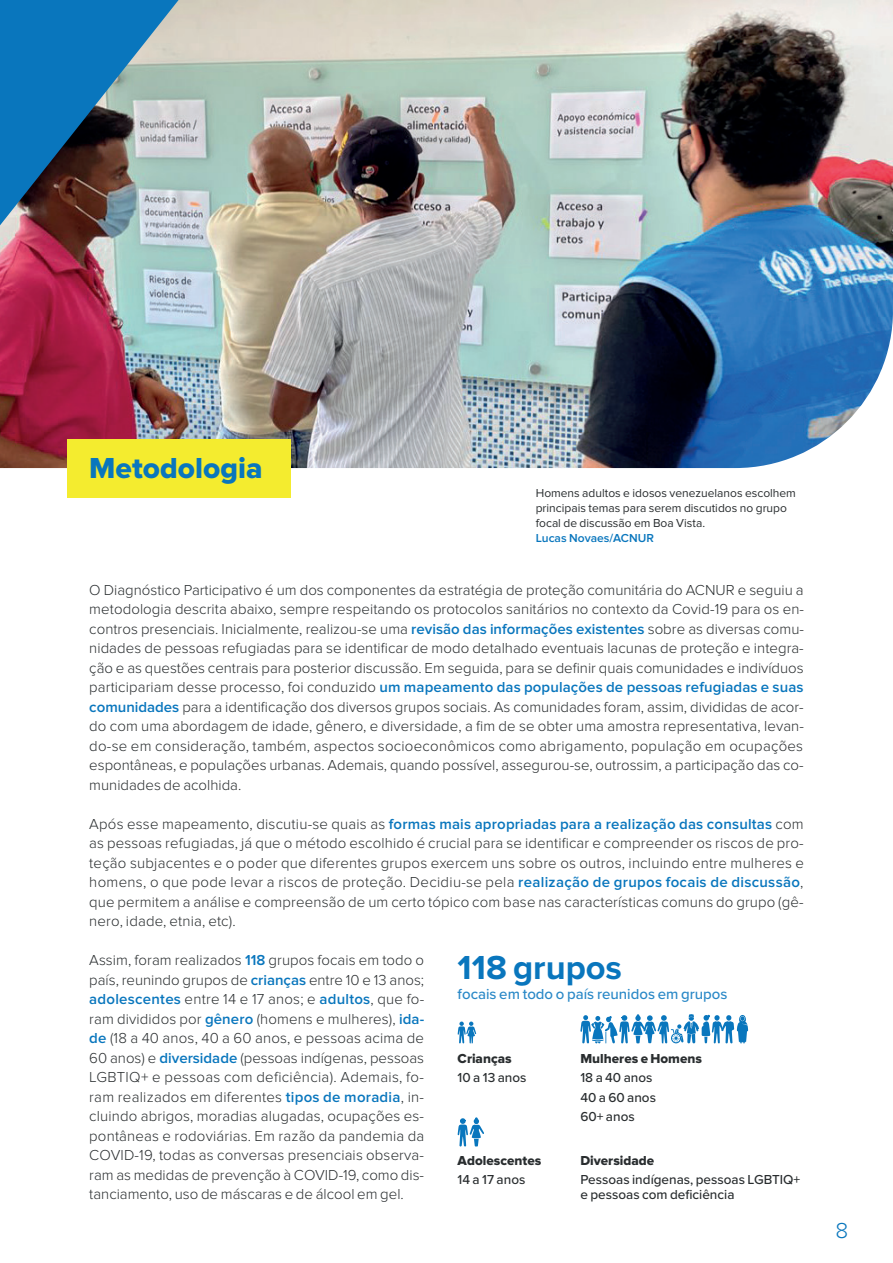
<style>
.page{position:relative;width:893px;height:1263px;background:#fff}
.page>*{position:absolute;margin:0;border:0;box-sizing:border-box;transform-origin:0 0}
.t1{font:700 34.5px "Proxima Nova";color:#0976bd}
.t2{font:30px "Proxima Nova Extrabld";color:#0976bd}
.t3{font:300 22.5px "Proxima Nova";color:#0976bd}
.t4{font:300 15px/19.5px "Proxima Nova";color:#292d2f;text-align:justify}
.t5{font:500 15px "Proxima Nova";color:#2988c7}
.t6{font:500 13.5px/19.2px "Proxima Nova";color:#292d2f}
.t7{font:13.5px "Proxima Nova Extrabld";color:#292d2f}
.t8{font:12px/15px "Proxima Nova";color:#292d2f}
.t9{font:600 12px "Proxima Nova";color:#0976bd}
.s1{font-weight:600;color:#0976bd}
</style>
<div class="page">
<img style="left:0;top:0;width:893px;height:468px">
<div style="left:67px;top:439px;width:223px;height:58px;background:#f4ec2f"></div>
<svg style="left:0;top:0;width:179px;height:225px;background:#477b9c"></svg>
<svg style="left:458px;top:1117px;width:26px;height:29px"></svg>
<svg style="left:580px;top:1014px;width:168px;height:29px"></svg>
<svg style="left:458px;top:1021px;width:18px;height:22px"></svg>
<h2 class="t2" style="left:89px;top:450px;width:175px">Metodologia</h2>
<p class="t8" style="left:536px;top:485px;width:262px">Homens adultos e idosos venezuelanos escolhem principais temas para serem discutidos no grupo focal de discussão em Boa Vista.</p>
<p class="t9" style="left:536px;top:531px;width:120px">Lucas Novaes/ACNUR</p>
<p class="t4" style="left:89px;top:580px;width:716px">O Diagnóstico Participativo é um dos componentes da estratégia de proteção comunitária do ACNUR e seguiu a metodologia descrita abaixo, sempre respeitando os protocolos sanitários no contexto da Covid-19 para os en&shy;contros presenciais. Inicialmente, realizou-se uma <span class="s1">revisão das informações existentes</span> sobre as diversas comu&shy;nidades de pessoas refugiadas para se identificar de modo detalhado eventuais lacunas de proteção e integra&shy;ção e as questões centrais para posterior discussão. Em seguida, para se definir quais comunidades e indivíduos participariam desse processo, foi conduzido <span class="s1">um mapeamento das populações de pessoas refugiadas e suas comunidades</span> para a identificação dos diversos grupos sociais. As comunidades foram, assim, divididas de acor&shy;do com uma abordagem de idade, gênero, e diversidade, a fim de se obter uma amostra representativa, levan&shy;do-se em consideração, também, aspectos socioeconômicos como abrigamento, população em ocupações espontâneas, e populações urbanas. Ademais, quando possível, assegurou-se, outrossim, a participação das co&shy;munidades de acolhida.</p>
<p class="t4" style="left:89px;top:814px;width:716px">Após esse mapeamento, discutiu-se quais as <span class="s1">formas mais apropriadas para a realização das consultas</span> com as pessoas refugiadas, já que o método escolhido é crucial para se identificar e compreender os riscos de pro&shy;teção subjacentes e o poder que diferentes grupos exercem uns sobre os outros, incluindo entre mulheres e homens, o que pode levar a riscos de proteção. Decidiu-se pela <span class="s1">realização de grupos focais de discussão</span>, que permitem a análise e compreensão de um certo tópico com base nas características comuns do grupo (gê&shy;nero, idade, etnia, etc).</p>
<p class="t4" style="left:89px;top:951px;width:336px">Assim, foram realizados <span class="s1">118</span> grupos focais em todo o país, reunindo grupos de <span class="s1">crianças</span> entre 10 e 13 anos; <span class="s1">adolescentes</span> entre 14 e 17 anos; e <span class="s1">adultos</span>, que fo&shy;ram divididos por <span class="s1">gênero</span> (homens e mulheres), <span class="s1">ida&shy;de</span> (18 a 40 anos, 40 a 60 anos, e pessoas acima de 60 anos) e <span class="s1">diversidade</span> (pessoas indígenas, pessoas LGBTIQ+ e pessoas com deficiência). Ademais, fo&shy;ram realizados em diferentes <span class="s1">tipos de moradia</span>, in&shy;cluindo abrigos, moradias alugadas, ocupações es&shy;pontâneas e rodoviárias. Em razão da pandemia da COVID-19, todas as conversas presenciais observa&shy;ram as medidas de prevenção à COVID-19, como dis&shy;tanciamento, uso de máscaras e de álcool em gel.</p>
<h1 class="t1" style="left:458px;top:947px;width:166px">118 grupos</h1>
<p class="t5" style="left:458px;top:983px;width:271px">focais em todo o país reunidos em grupos</p>
<p class="t7" style="left:458px;top:1051px;width:56px">Crianças</p>
<p class="t6" style="left:458px;top:1068px;width:70px">10 a 13 anos</p>
<p class="t7" style="left:580px;top:1051px;width:123px">Mulheres e Homens</p>
<p class="t6" style="left:580px;top:1068px;width:77px">18 a 40 anos<br>40 a 60 anos<br>60+ anos</p>
<p class="t7" style="left:580px;top:1153px;width:75px">Diversidade</p>
<p class="t6" style="left:580px;top:1172px;width:221px;line-height:15px">Pessoas indígenas, pessoas LGBTIQ+ e pessoas com deficiência</p>
<p class="t7" style="left:458px;top:1153px;width:85px">Adolescentes</p>
<p class="t6" style="left:458px;top:1169px;width:69px">14 a 17 anos</p>
<h3 class="t3" style="left:835px;top:1218px;width:14px">8</h3>
</div>
